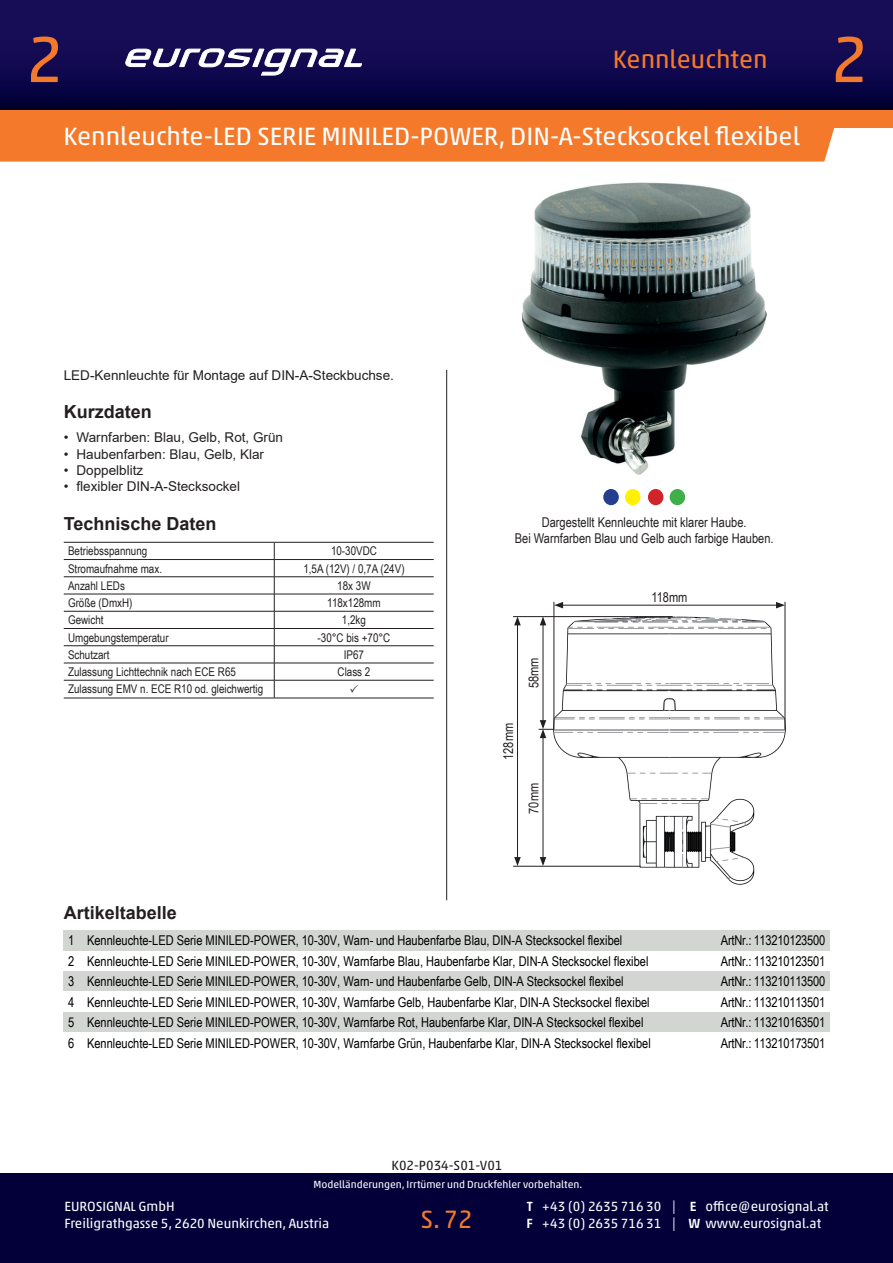
<style>
.page{position:relative;width:893px;height:1263px;background:#fff}
.page>*{position:absolute;margin:0;border:0;box-sizing:border-box;transform-origin:0 0}
.t1{font:66px "Akko Pro";color:#f4792a}
.t2{font:25.5px "Akko Pro";color:#fff}
.t3{font:25.5px "Akko Pro";color:#f4792a}
.t4{font:700 18px "Arial";color:#231f20}
.t5{font:13.5px "Arial Narrow";color:#000001}
.t6{font:13.5px "Arial";color:#231f20}
.t7{font:13.5px/16.5px "Akko Pro";color:#fff}
.t8{font:13.5px/16.2px "Arial Narrow";color:#231f20;text-align:center}
.t9{font:13.5px "Akko Pro";color:#231f20}
.t10{font:12px "Arial Narrow";color:#231f20}
.t11{font:10.5px "Akko Pro";color:#fff}
.s1{font-weight:500}
</style>
<div class="page">
<svg style="left:0;top:0;width:893px;height:110px;background:#0f094c"></svg>
<div style="left:0;top:110px;width:893px;height:18px;background:#f4792a"></div>
<div style="left:0;top:1174px;width:893px;height:89px;background:#030039"></div>
<div style="left:0;top:128px;width:834px;height:34px;background:#f4792a"></div>
<div style="left:811px;top:129px;width:13px;height:30px;background:#f4792a"></div>
<svg style="left:253px;top:49px;width:11px;height:18px"></svg>
<div style="left:253px;top:49px;width:11px;height:18px;border:1px solid #fff"></div>
<svg style="left:261px;top:49px;width:101px;height:26px"></svg>
<svg style="left:125px;top:49px;width:128px;height:18px"></svg>
<hr style="left:446px;top:370px;width:1px;height:530px;background:#231f20">
<hr style="left:64px;top:542px;width:210px;height:1px;background:#231f20">
<hr style="left:274px;top:542px;width:160px;height:1px;background:#231f20">
<hr style="left:64px;top:559px;width:210px;height:1px;background:#231f20">
<hr style="left:274px;top:559px;width:160px;height:1px;background:#231f20">
<hr style="left:64px;top:576px;width:210px;height:1px;background:#231f20">
<hr style="left:274px;top:576px;width:160px;height:1px;background:#231f20">
<hr style="left:64px;top:594px;width:210px;height:1px;background:#231f20">
<hr style="left:274px;top:594px;width:160px;height:1px;background:#231f20">
<hr style="left:64px;top:611px;width:210px;height:1px;background:#231f20">
<hr style="left:274px;top:611px;width:160px;height:1px;background:#231f20">
<hr style="left:64px;top:628px;width:210px;height:1px;background:#231f20">
<hr style="left:274px;top:628px;width:160px;height:1px;background:#231f20">
<hr style="left:64px;top:645px;width:210px;height:1px;background:#231f20">
<hr style="left:274px;top:645px;width:160px;height:1px;background:#231f20">
<hr style="left:64px;top:663px;width:210px;height:1px;background:#231f20">
<hr style="left:274px;top:663px;width:160px;height:1px;background:#231f20">
<hr style="left:64px;top:680px;width:210px;height:1px;background:#231f20">
<hr style="left:274px;top:680px;width:160px;height:1px;background:#231f20">
<svg style="left:274px;top:542px;width:1px;height:156px"></svg>
<hr style="left:64px;top:698px;width:210px;height:1px;background:#231f20">
<hr style="left:274px;top:698px;width:160px;height:1px;background:#231f20">
<div style="left:64px;top:930px;width:21px;height:21px;background:#d3d5d3"></div>
<div style="left:85px;top:930px;width:634px;height:21px;background:#d3d5d3"></div>
<div style="left:719px;top:930px;width:110px;height:21px;background:#d3d5d3"></div>
<div style="left:64px;top:971px;width:21px;height:21px;background:#d3d5d3"></div>
<div style="left:85px;top:971px;width:634px;height:21px;background:#d3d5d3"></div>
<div style="left:719px;top:971px;width:110px;height:21px;background:#d3d5d3"></div>
<div style="left:64px;top:1012px;width:21px;height:21px;background:#d3d5d3"></div>
<div style="left:85px;top:1012px;width:634px;height:21px;background:#d3d5d3"></div>
<div style="left:719px;top:1012px;width:110px;height:21px;background:#d3d5d3"></div>
<div style="left:625px;top:489px;width:15px;height:16px;background:#fff101;border-radius:50%"></div>
<div style="left:603px;top:489px;width:16px;height:16px;background:#253f8e;border-radius:50%"></div>
<div style="left:670px;top:489px;width:15px;height:16px;background:#40ae49;border-radius:50%"></div>
<div style="left:648px;top:489px;width:15px;height:16px;background:#d1232a;border-radius:50%"></div>
<img style="left:554px;top:617px;width:231px;height:267px">
<hr style="left:513px;top:616px;width:160px;height:1px;background:#231f20">
<hr style="left:513px;top:866px;width:128px;height:1px;background:#231f20">
<hr style="left:517px;top:623px;width:1px;height:236px;background:#231f20">
<svg style="left:514px;top:857px;width:7px;height:9px"></svg>
<svg style="left:514px;top:616px;width:7px;height:9px"></svg>
<hr style="left:543px;top:736px;width:1px;height:123px;background:#231f20">
<svg style="left:540px;top:857px;width:6px;height:9px"></svg>
<hr style="left:543px;top:623px;width:1px;height:99px;background:#231f20">
<svg style="left:539px;top:720px;width:15px;height:18px"></svg>
<svg style="left:540px;top:616px;width:6px;height:9px"></svg>
<hr style="left:554px;top:602px;width:1px;height:127px;background:#231f20">
<hr style="left:785px;top:602px;width:1px;height:127px;background:#231f20">
<hr style="left:561px;top:605px;width:217px;height:1px;background:#231f20">
<svg style="left:554px;top:602px;width:9px;height:6px"></svg>
<svg style="left:776px;top:602px;width:9px;height:6px"></svg>
<img style="left:522px;top:183px;width:244px;height:292px">
<h1 class="t1" style="left:26px;top:19px;width:38px">2</h1>
<h2 class="t3" style="left:613px;top:44px;width:156px">Kennleuchten</h2>
<h2 class="t2" style="left:64px;top:121px;width:738px">Kennleuchte-LED SERIE MINILED-POWER, DIN-A-Stecksockel flexibel</h2>
<h1 class="t1" style="left:831px;top:19px;width:38px">2</h1>
<p class="t6" style="left:64px;top:366px;width:332px">LED-Kennleuchte für Montage auf DIN-A-Steckbuchse.</p>
<h3 class="t4" style="left:64px;top:399px;width:90px">Kurzdaten</h3>
<p class="t6" style="left:64px;top:428px;width:221px">• Warnfarben: Blau, Gelb, Rot, Grün</p>
<p class="t6" style="left:64px;top:444px;width:202px">• Haubenfarben: Blau, Gelb, Klar</p>
<p class="t6" style="left:64px;top:461px;width:81px">• Doppelblitz</p>
<p class="t6" style="left:64px;top:477px;width:178px">• flexibler DIN-A-Stecksockel</p>
<h3 class="t4" style="left:64px;top:510px;width:154px">Technische Daten</h3>
<p class="t10" style="left:68px;top:542px;width:81px">Betriebsspannung</p>
<p class="t10" style="left:331px;top:542px;width:47px">10-30VDC</p>
<p class="t10" style="left:68px;top:559px;width:96px">Stromaufnahme max.</p>
<p class="t10" style="left:303px;top:559px;width:103px">1,5A (12V) / 0,7A (24V)</p>
<p class="t10" style="left:68px;top:577px;width:58px">Anzahl LEDs</p>
<p class="t10" style="left:337px;top:577px;width:35px">18x 3W</p>
<p class="t10" style="left:68px;top:594px;width:66px">Größe (DmxH)</p>
<p class="t10" style="left:327px;top:594px;width:55px">118x128mm</p>
<p class="t10" style="left:68px;top:611px;width:37px">Gewicht</p>
<p class="t10" style="left:342px;top:611px;width:26px">1,2kg</p>
<p class="t10" style="left:68px;top:628px;width:102px">Umgebungstemperatur</p>
<p class="t10" style="left:318px;top:628px;width:74px">-30°C bis +70°C</p>
<p class="t10" style="left:68px;top:646px;width:43px">Schutzart</p>
<p class="t10" style="left:344px;top:646px;width:22px">IP67</p>
<p class="t10" style="left:68px;top:663px;width:169px">Zulassung Lichttechnik nach ECE R65</p>
<p class="t10" style="left:338px;top:663px;width:34px">Class 2</p>
<p class="t10" style="left:68px;top:680px;width:197px">Zulassung EMV n. ECE R10 od. gleichwertig</p>
<h3 class="t4" style="left:64px;top:900px;width:115px">Artikeltabelle</h3>
<p class="t8" style="left:515px;top:514px;width:260px">Dargestellt Kennleuchte mit klarer Haube.<br>Bei Warnfarben Blau und Gelb auch farbige Hauben.</p>
<p class="t8" style="left:500px;top:760px;width:38px;rotate:-90deg">128mm</p>
<p class="t8" style="left:525px;top:688px;width:32px;rotate:-90deg">58mm</p>
<p class="t8" style="left:525px;top:814px;width:32px;rotate:-90deg">70mm</p>
<p class="t8" style="left:651px;top:588px;width:38px">118mm</p>
<p class="t5" style="left:68px;top:931px;width:556px">1 Kennleuchte-LED Serie MINILED-POWER, 10-30V, Warn- und Haubenfarbe Blau, DIN-A Stecksockel flexibel</p>
<p class="t5" style="left:721px;top:931px;width:106px">ArtNr.: 113210123500</p>
<p class="t5" style="left:68px;top:951px;width:582px">2 Kennleuchte-LED Serie MINILED-POWER, 10-30V, Warnfarbe Blau, Haubenfarbe Klar, DIN-A Stecksockel flexibel</p>
<p class="t5" style="left:721px;top:951px;width:106px">ArtNr.: 113210123501</p>
<p class="t5" style="left:68px;top:972px;width:557px">3 Kennleuchte-LED Serie MINILED-POWER, 10-30V, Warn- und Haubenfarbe Gelb, DIN-A Stecksockel flexibel</p>
<p class="t5" style="left:721px;top:972px;width:106px">ArtNr.: 113210113500</p>
<p class="t5" style="left:68px;top:992px;width:583px">4 Kennleuchte-LED Serie MINILED-POWER, 10-30V, Warnfarbe Gelb, Haubenfarbe Klar, DIN-A Stecksockel flexibel</p>
<p class="t5" style="left:721px;top:992px;width:106px">ArtNr.: 113210113501</p>
<p class="t5" style="left:68px;top:1013px;width:577px">5 Kennleuchte-LED Serie MINILED-POWER, 10-30V, Warnfarbe Rot, Haubenfarbe Klar, DIN-A Stecksockel flexibel</p>
<p class="t5" style="left:721px;top:1012px;width:106px">ArtNr.: 113210163501</p>
<p class="t5" style="left:68px;top:1033px;width:584px">6 Kennleuchte-LED Serie MINILED-POWER, 10-30V, Warnfarbe Grün, Haubenfarbe Klar, DIN-A Stecksockel flexibel</p>
<p class="t5" style="left:721px;top:1033px;width:106px">ArtNr.: 113210173501</p>
<p class="t9" style="left:392px;top:1157px;width:112px">K02-P034-S01-V01</p>
<p class="t11" style="left:313px;top:1178px;width:270px">Modelländerungen, Irrtümer und Druckfehler vorbehalten.</p>
<p class="t7" style="left:64px;top:1198px;width:266px">EUROSIGNAL GmbH<br>Freiligrathgasse 5, 2620 Neunkirchen, Austria</p>
<h2 class="t3" style="left:420px;top:1204px;width:53px">S. 72</h2>
<p class="t7" style="left:526px;top:1198px;width:151px"><span class="s1">T</span> +43 (0) 2635 716 30 |<br><span class="s1">F</span> +43 (0) 2635 716 31 |</p>
<p class="t7" style="left:688px;top:1198px;width:142px"><span class="s1">E</span> office@eurosignal.at<br><span class="s1">W</span> www.eurosignal.at</p>
</div>
